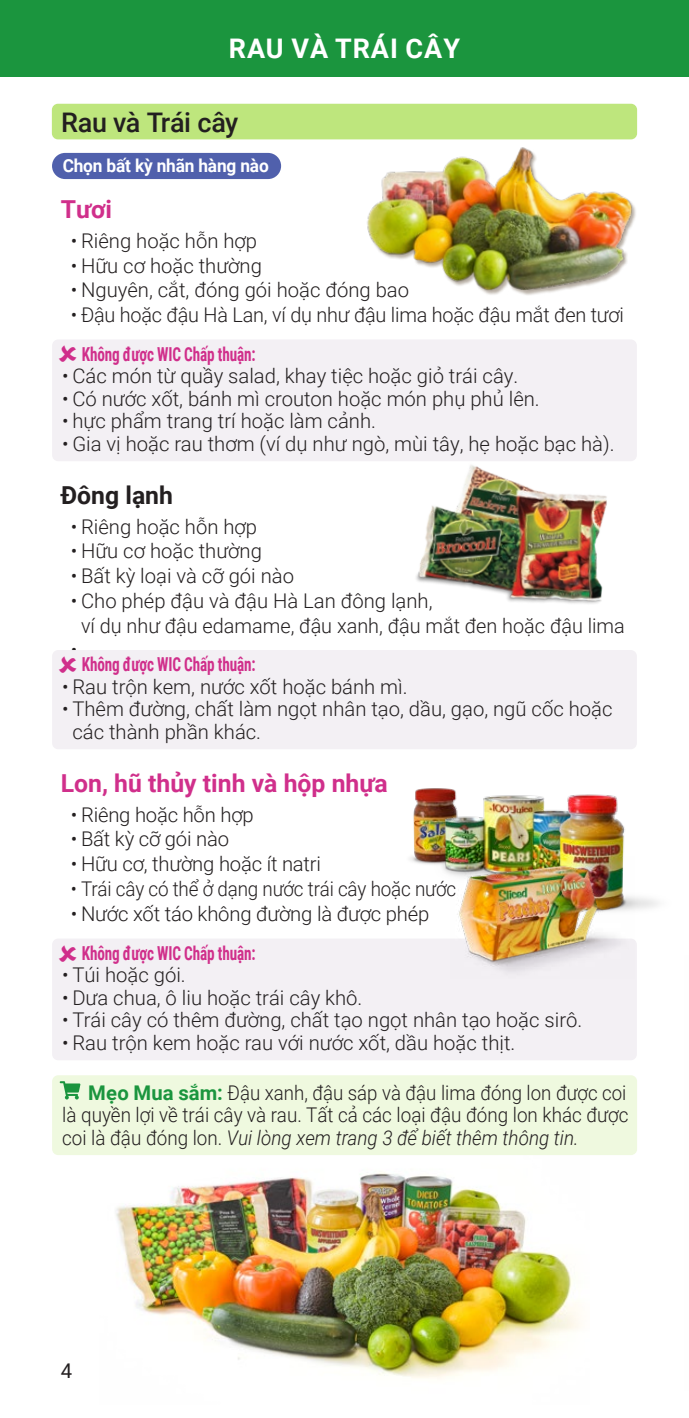
<style>
.page{position:relative;width:689px;height:1418px;background:#fff}
.page>*{position:absolute;margin:0;border:0;box-sizing:border-box;transform-origin:0 0}
.Page_Header{font:700 27px "Roboto";letter-spacing:.035em;color:#fff}
.Food_Group_Header{font:500 27px "Roboto";letter-spacing:-.015em;color:#231f20}
.Color_Subheader{font:700 24.75px "Roboto";color:#d02f8b}
.Color_Subheader-2{font:700 24.75px "Roboto";color:#231f20}
.Tips_Header{font:300 20.25px/24.8px "Roboto";color:#231f20}
.Tips_Header-2{font:300 20.25px/22.5px "Roboto";color:#231f20;text-align:justify;scale:.92 1}
.Tips_Header-3{font:300 20.25px "Roboto";color:#231f20;scale:.93 1}
.t1{font:20.25px "Roboto";color:#231f20}
.Not_WIC_Approved_box{font:700 19.35px "Roboto Condensed";letter-spacing:-.01em;color:#d02f8b;scale:.79 1}
.Flag_Text{font:700 18px "Roboto";letter-spacing:-.01em;color:#fff;scale:.96 1}
.s1{font-weight:700;color:#1b953e}
.s2{font-style:italic}
</style>
<div class="page">
<img style="left:116px;top:1172px;width:465px;height:207px">
<div style="left:0;top:0;width:688px;height:77px;background:#1b953e"></div>
<img style="left:357px;top:137px;width:279px;height:158px">
<img style="left:416px;top:465px;width:191px;height:139px">
<div style="left:52px;top:104px;width:585px;height:35px;background:#bee67d;border-radius:6px"></div>
<div style="left:52px;top:153px;width:229px;height:26px;background:#5060ac;border-radius:13px"></div>
<div style="left:52px;top:339px;width:584px;height:122px;background:#f3f0f4;border-radius:6px"></div>
<div style="left:52px;top:650px;width:584px;height:99px;background:#f3f0f4;border-radius:6px"></div>
<div style="left:52px;top:938px;width:584px;height:122px;background:#f3f0f4;border-radius:6px"></div>
<img style="left:410px;top:788px;width:40px;height:76px">
<img style="left:427px;top:789px;width:120px;height:85px">
<img style="left:547px;top:794px;width:111px;height:116px">
<img style="left:450px;top:857px;width:184px;height:115px">
<div style="left:52px;top:1075px;width:585px;height:80px;background:#eff9df;border-radius:6px"></div>
<svg style="left:60px;top:1081px;width:20px;height:18px"></svg>
<p class="Page_Header" style="left:229px;top:30px;width:233px">RAU VÀ TRÁI CÂY</p>
<p class="Food_Group_Header" style="left:61px;top:103px;width:179px">Rau và Trái cây</p>
<p class="Flag_Text" style="left:63px;top:153px;width:216px">Chọn bất kỳ nhãn hàng nào</p>
<p class="Color_Subheader" style="left:61px;top:192px;width:53px">Tươi</p>
<p class="Tips_Header" style="left:71px;top:228px;width:188px">• Riêng hoặc hỗn hợp</p>
<p class="Tips_Header" style="left:71px;top:252px;width:192px">• Hữu cơ hoặc thường</p>
<p class="Tips_Header" style="left:71px;top:277px;width:339px">• Nguyên, cắt, đóng gói hoặc đóng bao</p>
<p class="Tips_Header" style="left:71px;top:302px;width:554px">• Đậu hoặc đậu Hà Lan, ví dụ như đậu lima hoặc đậu mắt đen tươi</p>
<p class="Not_WIC_Approved_box" style="left:82px;top:340px;width:221px">Không được WIC Chấp thuận:</p>
<p class="Tips_Header" style="left:62px;top:363px;width:457px">• Các món từ quầy salad, khay tiệc hoặc giỏ trái cây.</p>
<p class="Tips_Header" style="left:62px;top:385px;width:479px">• Có nước xốt, bánh mì crouton hoặc món phụ phủ lên.</p>
<p class="Tips_Header" style="left:62px;top:408px;width:315px">• hực phẩm trang trí hoặc làm cảnh.</p>
<p class="Tips_Header" style="left:62px;top:430px;width:553px">• Gia vị hoặc rau thơm (ví dụ như ngò, mùi tây, hẹ hoặc bạc hà).</p>
<p class="Color_Subheader-2" style="left:61px;top:478px;width:114px">Đông lạnh</p>
<p class="Tips_Header" style="left:71px;top:513px;width:188px">• Riêng hoặc hỗn hợp</p>
<p class="Tips_Header" style="left:71px;top:538px;width:192px">• Hữu cơ hoặc thường</p>
<p class="Tips_Header" style="left:71px;top:563px;width:225px">• Bất kỳ loại và cỡ gói nào</p>
<p class="Tips_Header" style="left:81px;top:587px;width:545px;text-indent:-10px">• Cho phép đậu và đậu Hà Lan đông lạnh,<br>ví dụ như đậu edamame, đậu xanh, đậu mắt đen hoặc đậu lima</p>
<p class="Tips_Header" style="left:71px;top:637px;width:8px">•</p>
<p class="Not_WIC_Approved_box" style="left:82px;top:651px;width:221px">Không được WIC Chấp thuận:</p>
<p class="Tips_Header" style="left:62px;top:673px;width:347px">• Rau trộn kem, nước xốt hoặc bánh mì.</p>
<p class="Tips_Header" style="left:72px;top:697px;width:541px;line-height:22.5px;text-indent:-10px">• Thêm đường, chất làm ngọt nhân tạo, dầu, gạo, ngũ cốc hoặc các thành phần khác.</p>
<p class="Color_Subheader" style="left:61px;top:766px;width:328px">Lon, hũ thủy tinh và hộp nhựa</p>
<p class="Tips_Header" style="left:71px;top:801px;width:184px">• Riêng hoặc hỗn hợp</p>
<p class="Tips_Header" style="left:71px;top:826px;width:160px">• Bất kỳ cỡ gói nào</p>
<p class="Tips_Header" style="left:71px;top:851px;width:251px">• Hữu cơ, thường hoặc ít natri</p>
<p class="Tips_Header-3" style="left:71px;top:874px;width:415px">• Trái cây có thể ở dạng nước trái cây hoặc nước</p>
<p class="Tips_Header" style="left:71px;top:900px;width:360px">• Nước xốt táo không đường là được phép</p>
<p class="Not_WIC_Approved_box" style="left:82px;top:939px;width:221px">Không được WIC Chấp thuận:</p>
<p class="Tips_Header" style="left:62px;top:962px;width:125px">• Túi hoặc gói.</p>
<p class="Tips_Header" style="left:62px;top:984px;width:302px">• Dưa chua, ô liu hoặc trái cây khô.</p>
<p class="Tips_Header" style="left:62px;top:1007px;width:521px">• Trái cây có thêm đường, chất tạo ngọt nhân tạo hoặc sirô.</p>
<p class="Tips_Header" style="left:62px;top:1029px;width:454px">• Rau trộn kem hoặc rau với nước xốt, dầu hoặc thịt.</p>
<p class="Tips_Header-2" style="left:62px;top:1080px;width:617px;text-indent:26px"><span class="s1">Mẹo Mua sắm:</span> Đậu xanh, đậu sáp và đậu lima đóng lon được coi là quyền lợi về trái cây và rau. Tất cả các loại đậu đóng lon khác được coi là đậu đóng lon. <span class="s2">Vui lòng xem trang 3 để biết thêm thông tin.</span></p>
<p class="t1" style="left:61px;top:1357px;width:13px">4</p>
</div>
